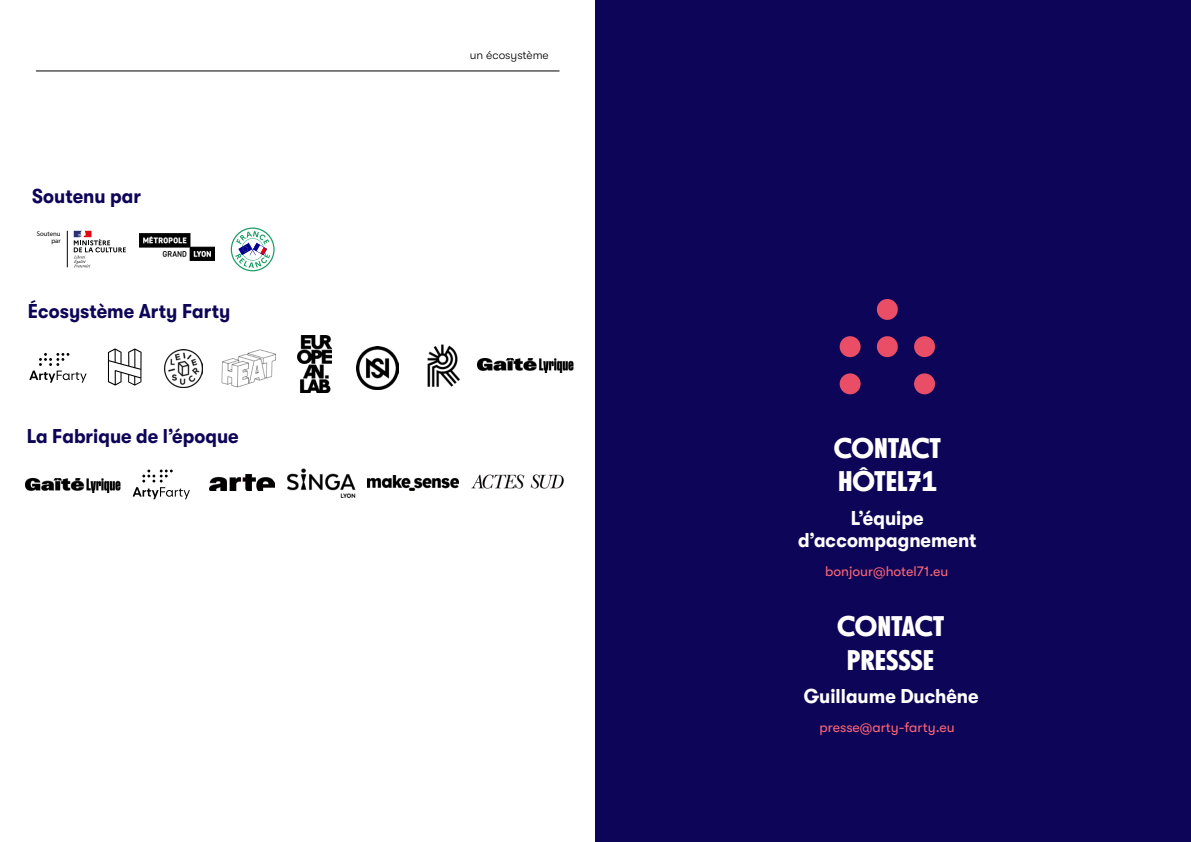
<style>
.page{position:relative;width:1191px;height:842px;background:#fff}
.page>*{position:absolute;margin:0;border:0;box-sizing:border-box;transform-origin:0 0}
.t1{font:700 28px/33.6px "NEXT Poster";color:#fff}
.t2{font:700 20px "GT Walsheim Pro";color:#0d0557;scale:.93 1}
.t3{font:700 20px/22px "GT Walsheim Pro";color:#fff;text-align:center;scale:.93 1}
.t4{font:14px "GT Walsheim Pro";color:#f67}
.t5{font:300 12px "GT Walsheim Pro";color:#000}
.t6{font:6.8px/7.2px "Myriad Pro";color:#000;text-align:right}
</style>
<div class="page">
<hr style="left:36px;top:70px;width:523px;height:1px;background:#000">
<svg style="left:74px;top:231px;width:52px;height:36px"></svg>
<hr style="left:67px;top:231px;width:1px;height:36px;background:#000">
<svg style="left:231px;top:228px;width:44px;height:43px"></svg>
<svg style="left:108px;top:348px;width:34px;height:38px"></svg>
<img style="left:164px;top:350px;width:38px;height:38px">
<img style="left:221px;top:349px;width:54px;height:38px">
<img style="left:287px;top:468px;width:69px;height:30px">
<img style="left:209px;top:474px;width:66px;height:17px">
<img style="left:368px;top:476px;width:91px;height:15px">
<img style="left:471px;top:474px;width:93px;height:14px">
<img style="left:298px;top:336px;width:33px;height:56px">
<img style="left:356px;top:347px;width:42px;height:42px">
<img style="left:139px;top:234px;width:75px;height:26px">
<img style="left:427px;top:344px;width:33px;height:43px">
<img style="left:478px;top:359px;width:95px;height:13px">
<svg style="left:30px;top:353px;width:57px;height:30px"></svg>
<svg style="left:133px;top:470px;width:57px;height:29px"></svg>
<img style="left:26px;top:479px;width:95px;height:13px">
<div style="left:595px;top:0;width:595px;height:842px;background:#0d0557"></div>
<div style="left:877px;top:299px;width:20px;height:21px;background:#ea4e66;border-radius:50%"></div>
<div style="left:914px;top:336px;width:21px;height:21px;background:#ea4e66;border-radius:50%"></div>
<div style="left:914px;top:373px;width:21px;height:21px;background:#ea4e66;border-radius:50%"></div>
<div style="left:839px;top:336px;width:21px;height:21px;background:#ea4e66;border-radius:50%"></div>
<div style="left:839px;top:373px;width:21px;height:21px;background:#ea4e66;border-radius:50%"></div>
<div style="left:877px;top:336px;width:20px;height:21px;background:#ea4e66;border-radius:50%"></div>
<p class="t2" style="left:32px;top:184px;width:118px">Soutenu par</p>
<p class="t6" style="left:37px;top:230px;width:25px">Soutenu par</p>
<p class="t2" style="left:28px;top:300px;width:219px">Écosystème Arty Farty</p>
<p class="t2" style="left:27px;top:424px;width:229px">La Fabrique de l’époque</p>
<p class="t5" style="left:470px;top:48px;width:81px">un écosystème</p>
<h1 class="t1" style="left:834px;top:431px;width:109px">CONTACT<br>HÔTEL71</h1>
<p class="t3" style="left:798px;top:507px;width:193px">L’équipe d’accompagnement</p>
<p class="t4" style="left:825px;top:563px;width:125px">bonjour@hotel71.eu</p>
<h1 class="t1" style="left:837px;top:610px;width:109px;text-align:center">CONTACT<br>PRESSSE</h1>
<p class="t3" style="left:803px;top:685px;width:190px">Guillaume Duchêne</p>
<p class="t4" style="left:819px;top:720px;width:136px">presse@arty-farty.eu</p>
</div>
